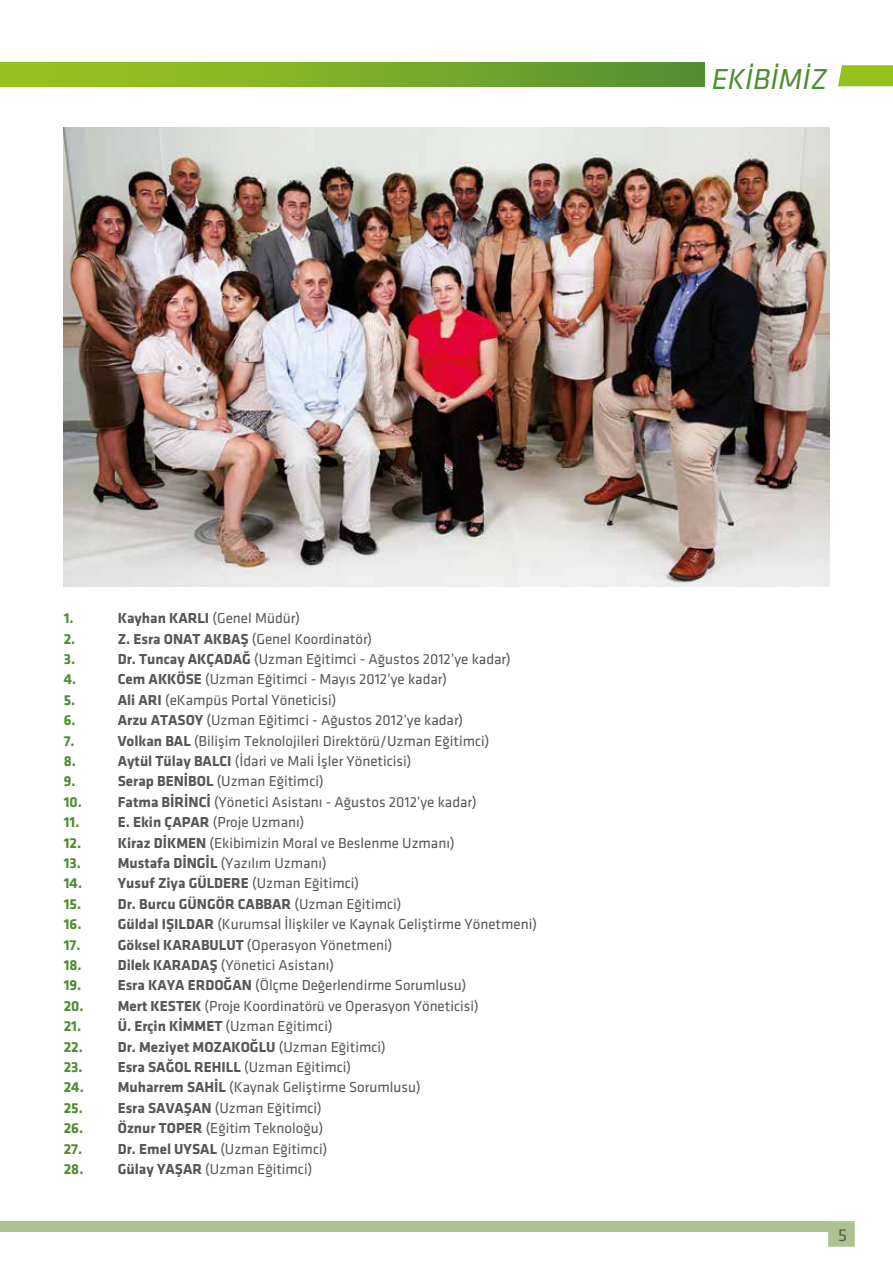
<style>
.page{position:relative;width:893px;height:1263px;background:#fff}
.page>*{position:absolute;margin:0;border:0;box-sizing:border-box;transform-origin:0 0}
.t1{font:italic 30px "Klavika";color:#4f8d32}
.t2{font:18px "Klavika Regular TT";color:#575756}
.t3{font:15px "Klavika Regular TT";color:#575756}
.t4{font:700 15px/20.4px "Klavika Bold TT";color:#575756}
.t5{font:700 15px "Klavika Bold TT";color:#4f8d32}
.s1{font-family:"Klavika Bold TT";font-weight:700}
.s2{font-family:"Klavika Bold TT";font-weight:700;color:#4f8d32}
.s3{color:#4f8d32}
.s4{font-family:"Klavika Regular TT";font-weight:400}
</style>
<div class="page">
<svg style="left:838px;top:65px;width:55px;height:21px"></svg>
<svg style="left:828px;top:1221px;width:27px;height:26px"></svg>
<div style="left:0;top:1221px;width:828px;height:10px;background:#aec191"></div>
<svg style="left:0;top:62px;width:704px;height:24px;background:#7aac28"></svg>
<svg style="left:0;top:64px;width:703px;height:21px;background:#7aac28"></svg>
<img style="left:64px;top:128px;width:765px;height:459px">
<h1 class="t1" style="left:712px;top:63px;width:117px">EKİBİMİZ</h1>
<p class="t5" style="left:64px;top:610px;width:11px">1.</p>
<p class="t3" style="left:118px;top:610px;width:184px"><span class="s1">Kayhan KARLI</span> (Genel Müdür)</p>
<p class="t5" style="left:64px;top:630px;width:13px">2.</p>
<p class="t3" style="left:118px;top:631px;width:256px"><span class="s1">Z. Esra ONAT AKBAŞ</span> (Genel Koordinatör)</p>
<p class="t5" style="left:64px;top:651px;width:13px">3.</p>
<p class="t3" style="left:118px;top:651px;width:394px"><span class="s1">Dr. Tuncay AKÇADAĞ</span> (Uzman Eğitimci - Ağustos 2012’ye kadar)</p>
<p class="t5" style="left:64px;top:671px;width:14px">4.</p>
<p class="t3" style="left:118px;top:672px;width:331px"><span class="s1">Cem AKKÖSE</span> (Uzman Eğitimci - Mayıs 2012’ye kadar)</p>
<p class="t5" style="left:64px;top:691px;width:13px">5.</p>
<p class="t3" style="left:118px;top:692px;width:220px"><span class="s1">Ali ARI</span> (eKampüs Portal Yöneticisi)</p>
<p class="t5" style="left:64px;top:712px;width:13px">6.</p>
<p class="t3" style="left:118px;top:712px;width:347px"><span class="s1">Arzu ATASOY</span> (Uzman Eğitimci - Ağustos 2012’ye kadar)</p>
<p class="t5" style="left:64px;top:732px;width:12px">7.</p>
<p class="t3" style="left:118px;top:733px;width:373px"><span class="s1">Volkan BAL</span> (Bilişim Teknolojileri Direktörü/Uzman Eğitimci)</p>
<p class="t5" style="left:64px;top:753px;width:14px">8.</p>
<p class="t3" style="left:118px;top:753px;width:295px"><span class="s1">Aytül Tülay BALCI</span> (İdari ve Mali İşler Yöneticisi)</p>
<p class="t5" style="left:64px;top:773px;width:13px">9.</p>
<p class="t3" style="left:118px;top:774px;width:207px"><span class="s1">Serap BENİBOL</span> (Uzman Eğitimci)</p>
<p class="t3" style="left:64px;top:794px;width:414px"><span class="s2">10.</span> <span class="s1">Fatma BİRİNCİ</span> (Yönetici Asistanı - Ağustos 2012’ye kadar)</p>
<p class="t5" style="left:64px;top:814px;width:17px">11.</p>
<p class="t3" style="left:118px;top:814px;width:188px"><span class="s1">E. Ekin ÇAPAR</span> (Proje Uzmanı)</p>
<p class="t5" style="left:64px;top:834px;width:19px">12.</p>
<p class="t3" style="left:118px;top:835px;width:338px"><span class="s1">Kiraz DİKMEN</span> (Ekibimizin Moral ve Beslenme Uzmanı)</p>
<p class="t5" style="left:64px;top:855px;width:19px">13.</p>
<p class="t3" style="left:118px;top:855px;width:210px"><span class="s1">Mustafa DİNGİL</span> (Yazılım Uzmanı)</p>
<p class="t4" style="left:64px;top:873px;width:297px"><span class="s3">14.</span> Yusuf Ziya GÜLDERE <span class="s4">(Uzman Eğitimci)<br></span><span class="s3">15.</span></p>
<p class="t4" style="left:118px;top:893px;width:285px">Dr. Burcu GÜNGÖR CABBAR <span class="s4">(Uzman Eğitimci)</span></p>
<p class="t5" style="left:64px;top:916px;width:19px">16.</p>
<p class="t3" style="left:118px;top:916px;width:421px"><span class="s1">Güldal IŞILDAR</span> (Kurumsal İlişkiler ve Kaynak Geliştirme Yönetmeni)</p>
<p class="t5" style="left:64px;top:936px;width:18px">17.</p>
<p class="t3" style="left:118px;top:937px;width:276px"><span class="s1">Göksel KARABULUT</span> (Operasyon Yönetmeni)</p>
<p class="t5" style="left:64px;top:957px;width:19px">18.</p>
<p class="t3" style="left:118px;top:957px;width:218px"><span class="s1">Dilek KARADAŞ</span> (Yönetici Asistanı)</p>
<p class="t5" style="left:64px;top:977px;width:19px">19.</p>
<p class="t3" style="left:118px;top:978px;width:350px"><span class="s1">Esra KAYA ERDOĞAN</span> (Ölçme Değerlendirme Sorumlusu)</p>
<p class="t3" style="left:64px;top:998px;width:416px"><span class="s2">20.</span> <span class="s1">Mert KESTEK</span> (Proje Koordinatörü ve Operasyon Yöneticisi)</p>
<p class="t5" style="left:64px;top:1018px;width:19px">21.</p>
<p class="t3" style="left:118px;top:1018px;width:216px"><span class="s1">Ü. Erçin KİMMET</span> (Uzman Eğitimci)</p>
<p class="t4" style="left:64px;top:1036px;width:323px"><span class="s3">22.</span> Dr. Meziyet MOZAKOĞLU <span class="s4">(Uzman Eğitimci)</span></p>
<p class="t4" style="left:64px;top:1057px;width:289px"><span class="s3">23.</span> Esra SAĞOL REHILL <span class="s4">(Uzman Eğitimci)</span></p>
<p class="t3" style="left:64px;top:1080px;width:358px"><span class="s2">24.</span> <span class="s1">Muharrem SAHİL</span> (Kaynak Geliştirme Sorumlusu)</p>
<p class="t3" style="left:64px;top:1100px;width:260px"><span class="s2">25.</span> <span class="s1">Esra SAVAŞAN</span> (Uzman Eğitimci)</p>
<p class="t3" style="left:64px;top:1120px;width:261px"><span class="s2">26.</span> <span class="s1">Öznur TOPER</span> (Eğitim Teknoloğu)</p>
<p class="t3" style="left:64px;top:1141px;width:265px"><span class="s2">27.</span> <span class="s1">Dr. Emel UYSAL</span> (Uzman Eğitimci)</p>
<p class="t3" style="left:64px;top:1161px;width:250px"><span class="s2">28.</span> <span class="s1">Gülay YAŞAR</span> (Uzman Eğitimci)</p>
<p class="t2" style="left:838px;top:1225px;width:10px">5</p>
</div>
